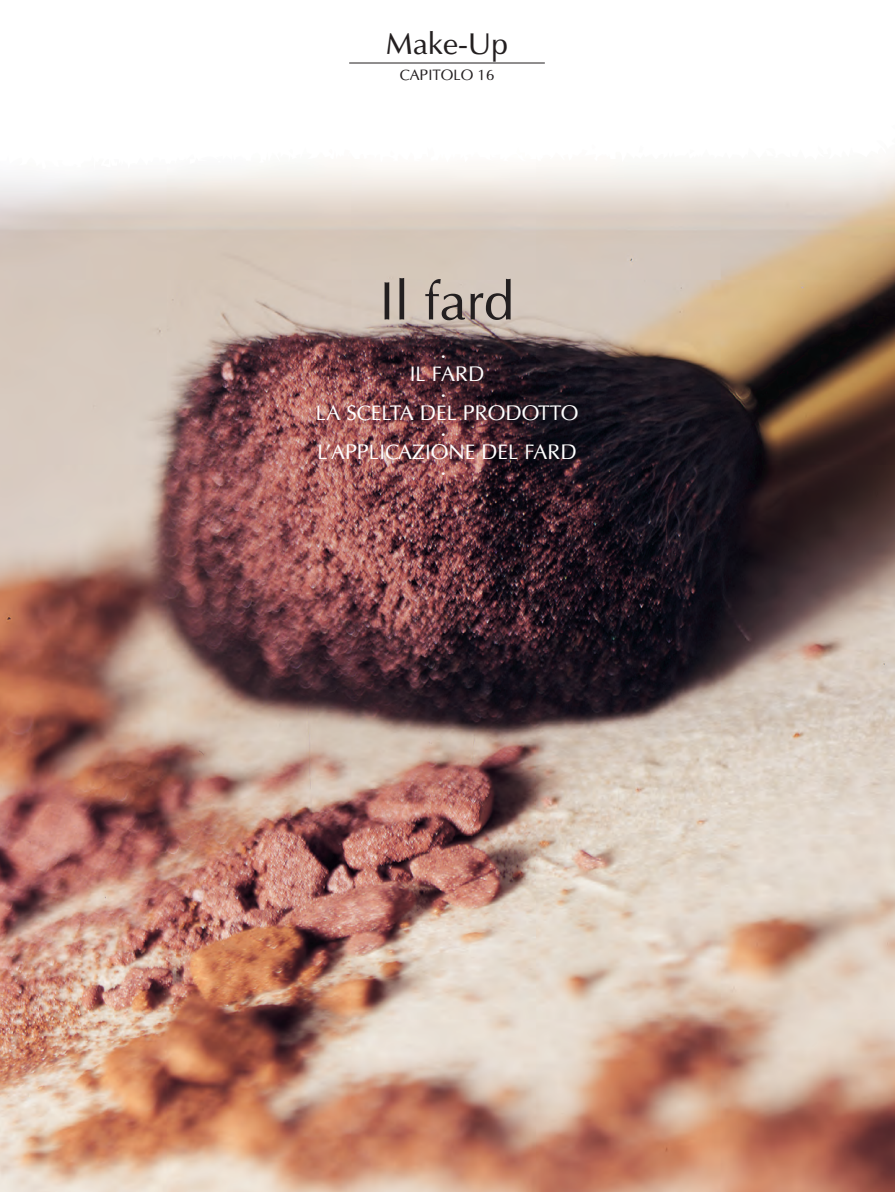
<style>
.page{position:relative;width:895px;height:1192px;background:#fff}
.page>*{position:absolute;margin:0;border:0;box-sizing:border-box;transform-origin:0 0}
.t1{font:54px "Optima";color:#231f20}
.t2{font:30px "Optima";color:#231f20}
.t3{font:21px/19.5px "Optima";color:#fff;text-align:center}
.t4{font:15px "Optima";color:#231f20}
</style>
<div class="page">
<img style="left:0;top:62px;width:895px;height:1129px">
<h2 class="t2" style="left:386px;top:26px;width:124px">Make-Up</h2>
<p class="t4" style="left:400px;top:65px;width:96px">CAPITOLO 16</p>
<h1 class="t1" style="left:379px;top:268px;width:136px">Il fard</h1>
<p class="t3" style="left:316px;top:344px;width:264px">•<br>IL FARD<br>•<br>LA SCELTA DEL PRODOTTO •<br>L’APPLICAZIONE DEL FARD •</p>
</div>
